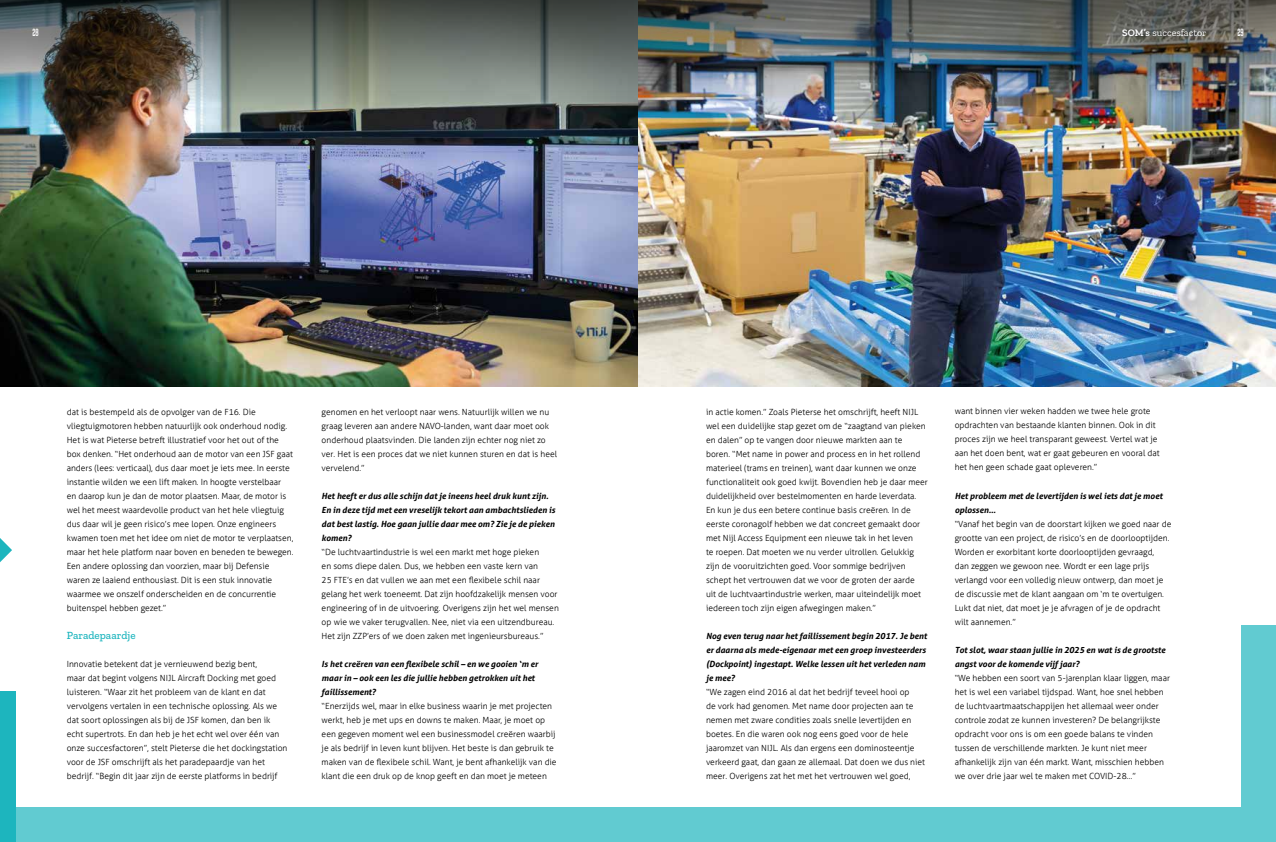
<style>
.page{position:relative;width:1276px;height:842px;background:#fff}
.page>*{position:absolute;margin:0;border:0;box-sizing:border-box;transform-origin:0 0}
.t1{font:500 11px "Zilla Slab";color:#1db5be}
.t2{font:10px "Zilla Slab";color:#fff}
.t3{font:9px "Pretender";color:#fff}
.t4{font:300 8.5px/14px "Aller";color:#000}
.t5{font:italic 700 8.5px/14px "Aller";color:#000}
.s1{font-weight:600}
</style>
<div class="page">
<img style="left:638px;top:104px;width:638px;height:282px">
<div style="left:0;top:624px;width:1276px;height:218px;background:#61cbd1"></div>
<div style="left:0;top:558px;width:1240px;height:248px;background:#fff"></div>
<div style="left:0;top:691px;width:15px;height:151px;background:#1db5be"></div>
<svg style="left:0;top:538px;width:12px;height:24px"></svg>
<img style="left:0;top:104px;width:638px;height:282px">
<img style="left:0;top:0;width:1276px;height:104px">
<p class="t3" style="left:32px;top:27px;width:8px">28</p>
<p class="t2" style="left:1122px;top:28px;width:86px"><span class="s1">SOM’s</span> succesfactor</p>
<p class="t3" style="left:1237px;top:27px;width:8px">29</p>
<p class="t4" style="left:67px;top:404px;width:228px">dat is bestempeld als de opvolger van de F16. Die vliegtuigmotoren hebben natuurlijk ook onderhoud nodig.<br>Het is wat Pieterse betreft illustratief voor het out of the box denken. “Het onderhoud aan de motor van een JSF gaat anders (lees: verticaal), dus daar moet je iets mee. In eerste instantie wilden we een lift maken. In hoogte verstelbaar<br>en daarop kun je dan de motor plaatsen. Maar, de motor is wel het meest waardevolle product van het hele vliegtuig dus daar wil je geen risico’s mee lopen. Onze engineers kwamen toen met het idee om niet de motor te verplaatsen, maar het hele platform naar boven en beneden te bewegen.<br>Een andere oplossing dan voorzien, maar bij Defensie waren ze laaiend enthousiast. Dit is een stuk innovatie waarmee we onszelf onderscheiden en de concurrentie buitenspel hebben gezet.”</p>
<p class="t1" style="left:67px;top:629px;width:70px">Paradepaardje</p>
<p class="t4" style="left:67px;top:656px;width:222px">Innovatie betekent dat je vernieuwend bezig bent,<br>maar dat begint volgens NIJL Aircraft Docking met goed luisteren. “Waar zit het probleem van de klant en dat vervolgens vertalen in een technische oplossing. Als we dat soort oplossingen als bij de JSF komen, dan ben ik echt supertrots. En dan heb je het echt wel over één van onze succesfactoren”, stelt Pieterse die het dockingstation voor de JSF omschrijft als het paradepaardje van het bedrijf. “Begin dit jaar zijn de eerste platforms in bedrijf</p>
<p class="t4" style="left:322px;top:404px;width:237px">genomen en het verloopt naar wens. Natuurlijk willen we nu graag leveren aan andere NAVO-landen, want daar moet ook onderhoud plaatsvinden. Die landen zijn echter nog niet zo ver. Het is een proces dat we niet kunnen sturen en dat is heel vervelend.”</p>
<p class="t5" style="left:322px;top:488px;width:235px">Het heeft er dus alle schijn dat je ineens heel druk kunt zijn.<br>En in deze tijd met een vreselijk tekort aan ambachtslieden is dat best lastig. Hoe gaan jullie daar mee om? Zie je de pieken komen?</p>
<p class="t4" style="left:322px;top:544px;width:239px">“De luchtvaartindustrie is wel een markt met hoge pieken<br>en soms diepe dalen. Dus, we hebben een vaste kern van<br>25 FTE’s en dat vullen we aan met een flexibele schil naar gelang het werk toeneemt. Dat zijn hoofdzakelijk mensen voor engineering of in de uitvoering. Overigens zijn het wel mensen op wie we vaker terugvallen. Nee, niet via een uitzendbureau.<br>Het zijn ZZP’ers of we doen zaken met ingenieursbureaus.”</p>
<p class="t5" style="left:322px;top:656px;width:218px">Is het creëren van een flexibele schil – en we gooien ‘m er maar in – ook een les die jullie hebben getrokken uit het faillissement?</p>
<p class="t4" style="left:322px;top:698px;width:236px">“Enerzijds wel, maar in elke business waarin je met projecten werkt, heb je met ups en downs te maken. Maar, je moet op een gegeven moment wel een businessmodel creëren waarbij je als bedrijf in leven kunt blijven. Het beste is dan gebruik te maken van de flexibele schil. Want, je bent afhankelijk van die klant die een druk op de knop geeft en dan moet je meteen</p>
<p class="t4" style="left:706px;top:404px;width:223px">in actie komen.” Zoals Pieterse het omschrijft, heeft NIJL wel een duidelijke stap gezet om de “zaagtand van pieken en dalen” op te vangen door nieuwe markten aan te boren. “Met name in power and process en in het rollend materieel (trams en treinen), want daar kunnen we onze functionaliteit ook goed kwijt. Bovendien heb je daar meer duidelijkheid over bestelmomenten en harde leverdata.<br>En kun je dus een betere continue basis creëren. In de eerste coronagolf hebben we dat concreet gemaakt door met Nijl Access Equipment een nieuwe tak in het leven<br>te roepen. Dat moeten we nu verder uitrollen. Gelukkig zijn de vooruitzichten goed. Voor sommige bedrijven schept het vertrouwen dat we voor de groten der aarde<br>uit de luchtvaartindustrie werken, maar uiteindelijk moet iedereen toch zijn eigen afwegingen maken.”</p>
<p class="t5" style="left:706px;top:628px;width:222px">Nog even terug naar het faillissement begin 2017. Je bent er daarna als mede-eigenaar met een groep investeerders (Dockpoint) ingestapt. Welke lessen uit het verleden nam je mee?</p>
<p class="t4" style="left:706px;top:684px;width:220px">“We zagen eind 2016 al dat het bedrijf teveel hooi op<br>de vork had genomen. Met name door projecten aan te nemen met zware condities zoals snelle levertijden en boetes. En die waren ook nog eens goed voor de hele jaaromzet van NIJL. Als dan ergens een dominosteentje verkeerd gaat, dan gaan ze allemaal. Dat doen we dus niet meer. Overigens zat het met het vertrouwen wel goed,</p>
<p class="t4" style="left:954px;top:404px;width:206px">want binnen vier weken hadden we twee hele grote opdrachten van bestaande klanten binnen. Ook in dit proces zijn we heel transparant geweest. Vertel wat je aan het doen bent, wat er gaat gebeuren en vooral dat het hen geen schade gaat opleveren.”</p>
<p class="t5" style="left:954px;top:488px;width:209px">Het probleem met de levertijden is wel iets dat je moet oplossen…</p>
<p class="t4" style="left:954px;top:516px;width:218px">“Vanaf het begin van de doorstart kijken we goed naar de grootte van een project, de risico’s en de doorlooptijden.<br>Worden er exorbitant korte doorlooptijden gevraagd,<br>dan zeggen we gewoon nee. Wordt er een lage prijs verlangd voor een volledig nieuw ontwerp, dan moet je de discussie met de klant aangaan om ‘m te overtuigen.<br>Lukt dat niet, dat moet je je afvragen of je de opdracht wilt aannemen.”</p>
<p class="t5" style="left:954px;top:642px;width:212px">Tot slot, waar staan jullie in 2025 en wat is de grootste angst voor de komende vijf jaar?</p>
<p class="t4" style="left:954px;top:670px;width:217px">“We hebben een soort van 5-jarenplan klaar liggen, maar het is wel een variabel tijdspad. Want, hoe snel hebben de luchtvaartmaatschappijen het allemaal weer onder controle zodat ze kunnen investeren? De belangrijkste opdracht voor ons is om een goede balans te vinden tussen de verschillende markten. Je kunt niet meer afhankelijk zijn van één markt. Want, misschien hebben we over drie jaar wel te maken met COVID-28…”</p>
</div>
